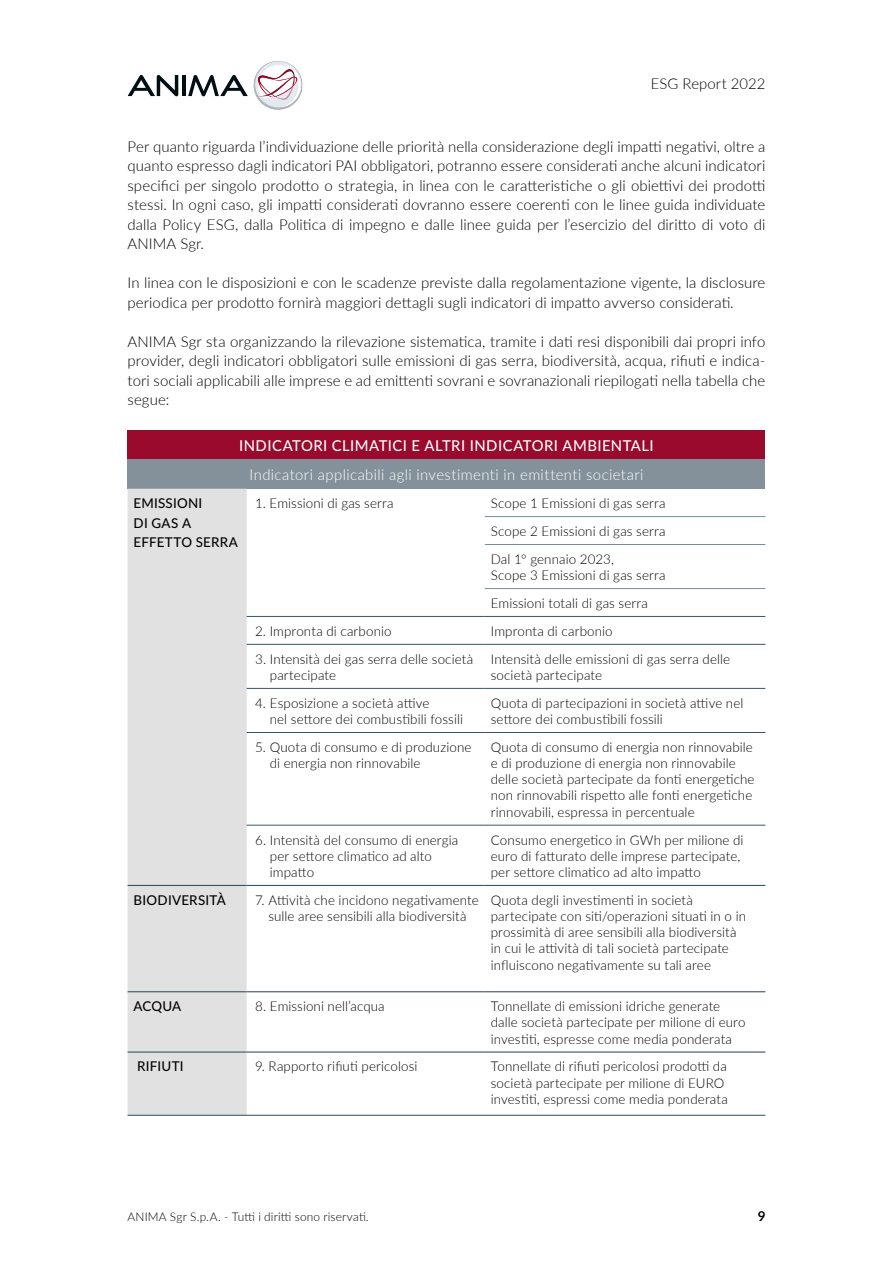
<style>
.page{position:relative;width:893px;height:1263px;background:#fff}
.page>*{position:absolute;margin:0;border:0;box-sizing:border-box;transform-origin:0 0}
.t1{font:300 15px/19.5px "Lato";color:#000;text-align:justify}
.t2{font:300 15px "Lato";letter-spacing:.025em;color:#fff}
.t3{font:500 15px "Lato";letter-spacing:.03em;color:#fff}
.t4{font:300 13.5px/16.2px "Lato";letter-spacing:.005em;color:#000}
.t5{font:500 13.5px/19.5px "Lato";letter-spacing:.02em;color:#000}
.t6{font:700 13.5px "Lato";color:#000}
.t7{font:300 12px "Lato";letter-spacing:.015em;color:#000}
</style>
<div class="page">
<svg style="left:128px;top:61px;width:174px;height:49px"></svg>
<div style="left:128px;top:430px;width:637px;height:30px;background:#990a2c"></div>
<div style="left:128px;top:460px;width:637px;height:29px;background:#84919a"></div>
<div style="left:128px;top:489px;width:119px;height:626px;background:#e1e1e1"></div>
<hr style="left:485px;top:516px;width:280px;height:1px;background:#748e9c">
<hr style="left:485px;top:544px;width:280px;height:1px;background:#748e9c">
<hr style="left:485px;top:588px;width:280px;height:1px;background:#748e9c">
<hr style="left:247px;top:616px;width:238px;height:1px;background:#375663">
<hr style="left:485px;top:616px;width:280px;height:1px;background:#375663">
<hr style="left:247px;top:644px;width:238px;height:1px;background:#375663">
<hr style="left:485px;top:644px;width:280px;height:1px;background:#375663">
<hr style="left:247px;top:688px;width:238px;height:1px;background:#375663">
<hr style="left:485px;top:688px;width:280px;height:1px;background:#375663">
<hr style="left:247px;top:732px;width:238px;height:1px;background:#375663">
<hr style="left:485px;top:732px;width:280px;height:1px;background:#375663">
<hr style="left:247px;top:825px;width:238px;height:1px;background:#375663">
<hr style="left:485px;top:825px;width:280px;height:1px;background:#375663">
<hr style="left:128px;top:1051px;width:119px;height:1px;background:#375663">
<hr style="left:247px;top:1051px;width:238px;height:1px;background:#375663">
<hr style="left:485px;top:1051px;width:280px;height:1px;background:#375663">
<hr style="left:128px;top:885px;width:119px;height:1px;background:#375663">
<hr style="left:247px;top:885px;width:238px;height:1px;background:#375663">
<hr style="left:485px;top:885px;width:280px;height:1px;background:#375663">
<hr style="left:128px;top:991px;width:119px;height:1px;background:#375663">
<hr style="left:247px;top:991px;width:238px;height:1px;background:#375663">
<hr style="left:485px;top:991px;width:280px;height:1px;background:#375663">
<hr style="left:128px;top:1115px;width:637px;height:1px;background:#43616f">
<p class="t1" style="left:651px;top:74px;width:116px">ESG Report 2022</p>
<p class="t1" style="left:128px;top:136px;width:639px">Per quanto riguarda l’individuazione delle priorità nella considerazione degli impatti negativi, oltre a quanto espresso dagli indicatori PAI obbligatori, potranno essere considerati anche alcuni indicatori specifici per singolo prodotto o strategia, in linea con le caratteristiche o gli obiettivi dei prodotti stessi. In ogni caso, gli impatti considerati dovranno essere coerenti con le linee guida individuate dalla Policy ESG, dalla Politica di impegno e dalle linee guida per l’esercizio del diritto di voto di ANIMA Sgr.</p>
<p class="t1" style="left:128px;top:272px;width:639px">In linea con le disposizioni e con le scadenze previste dalla regolamentazione vigente, la disclosure periodica per prodotto fornirà maggiori dettagli sugli indicatori di impatto avverso considerati.</p>
<p class="t1" style="left:128px;top:331px;width:639px">ANIMA Sgr sta organizzando la rilevazione sistematica, tramite i dati resi disponibili dai propri info provider, degli indicatori obbligatori sulle emissioni di gas serra, biodiversità, acqua, rifiuti e indica&shy;tori sociali applicabili alle imprese e ad emittenti sovrani e sovranazionali riepilogati nella tabella che segue:</p>
<p class="t3" style="left:239px;top:435px;width:416px">INDICATORI CLIMATICI E ALTRI INDICATORI AMBIENTALI</p>
<p class="t2" style="left:249px;top:464px;width:395px">Indicatori applicabili agli investimenti in emittenti societari</p>
<p class="t5" style="left:134px;top:493px;width:106px">EMISSIONI<br>DI GAS A<br>EFFETTO SERRA</p>
<p class="t4" style="left:255px;top:495px;width:140px">1. Emissioni di gas serra</p>
<p class="t4" style="left:491px;top:489px;width:176px;line-height:27.9px;text-align:justify">Scope 1 Emissioni di gas serra Scope 2 Emissioni di gas serra Dal 1° gennaio 2023,</p>
<p class="t4" style="left:491px;top:561px;width:176px;line-height:27.9px">Scope 3 Emissioni di gas serra<br>Emissioni totali di gas serra</p>
<p class="t4" style="left:255px;top:622px;width:138px">2. Impronta di carbonio</p>
<p class="t4" style="left:491px;top:622px;width:123px">Impronta di carbonio</p>
<p class="t4" style="left:270px;top:650px;width:205px;text-indent:-15px">3. Intensità dei gas serra delle società partecipate</p>
<p class="t4" style="left:491px;top:650px;width:241px">Intensità delle emissioni di gas serra delle società partecipate</p>
<p class="t4" style="left:270px;top:694px;width:195px;text-indent:-15px">4. Esposizione a società attive<br>nel settore dei combustibili fossili</p>
<p class="t4" style="left:491px;top:694px;width:254px">Quota di partecipazioni in società attive nel settore dei combustibili fossili</p>
<p class="t4" style="left:270px;top:738px;width:203px;text-indent:-15px">5. Quota di consumo e di produzione di energia non rinnovabile</p>
<p class="t4" style="left:491px;top:738px;width:265px">Quota di consumo di energia non rinnovabile e di produzione di energia non rinnovabile delle società partecipate da fonti energetiche non rinnovabili rispetto alle fonti energetiche rinnovabili, espressa in percentuale</p>
<p class="t4" style="left:270px;top:831px;width:190px;text-indent:-15px">6. Intensità del consumo di energia per settore climatico ad alto impatto</p>
<p class="t4" style="left:491px;top:831px;width:254px">Consumo energetico in GWh per milione di euro di fatturato delle imprese partecipate, per settore climatico ad alto impatto</p>
<p class="t5" style="left:134px;top:889px;width:94px">BIODIVERSITÀ</p>
<p class="t4" style="left:255px;top:891px;width:225px;text-align:center">7. Attività che incidono negativamente sulle aree sensibili alla biodiversità</p>
<p class="t4" style="left:491px;top:891px;width:257px">Quota degli investimenti in società partecipate con siti/operazioni situati in o in prossimità di aree sensibili alla biodiversità in cui le attività di tali società partecipate influiscono negativamente su tali aree</p>
<p class="t5" style="left:134px;top:996px;width:49px">ACQUA</p>
<p class="t4" style="left:255px;top:998px;width:131px">8. Emissioni nell’acqua</p>
<p class="t4" style="left:491px;top:998px;width:256px">Tonnellate di emissioni idriche generate dalle società partecipate per milione di euro investiti, espresse come media ponderata</p>
<p class="t5" style="left:137px;top:1056px;width:48px">RIFIUTI</p>
<p class="t4" style="left:255px;top:1058px;width:164px">9. Rapporto rifiuti pericolosi</p>
<p class="t4" style="left:491px;top:1058px;width:239px">Tonnellate di rifiuti pericolosi prodotti da società partecipate per milione di EURO investiti, espressi come media ponderata</p>
<p class="t7" style="left:128px;top:1208px;width:243px">ANIMA Sgr S.p.A. - Tutti i diritti sono riservati.</p>
<p class="t6" style="left:758px;top:1208px;width:9px">9</p>
</div>
